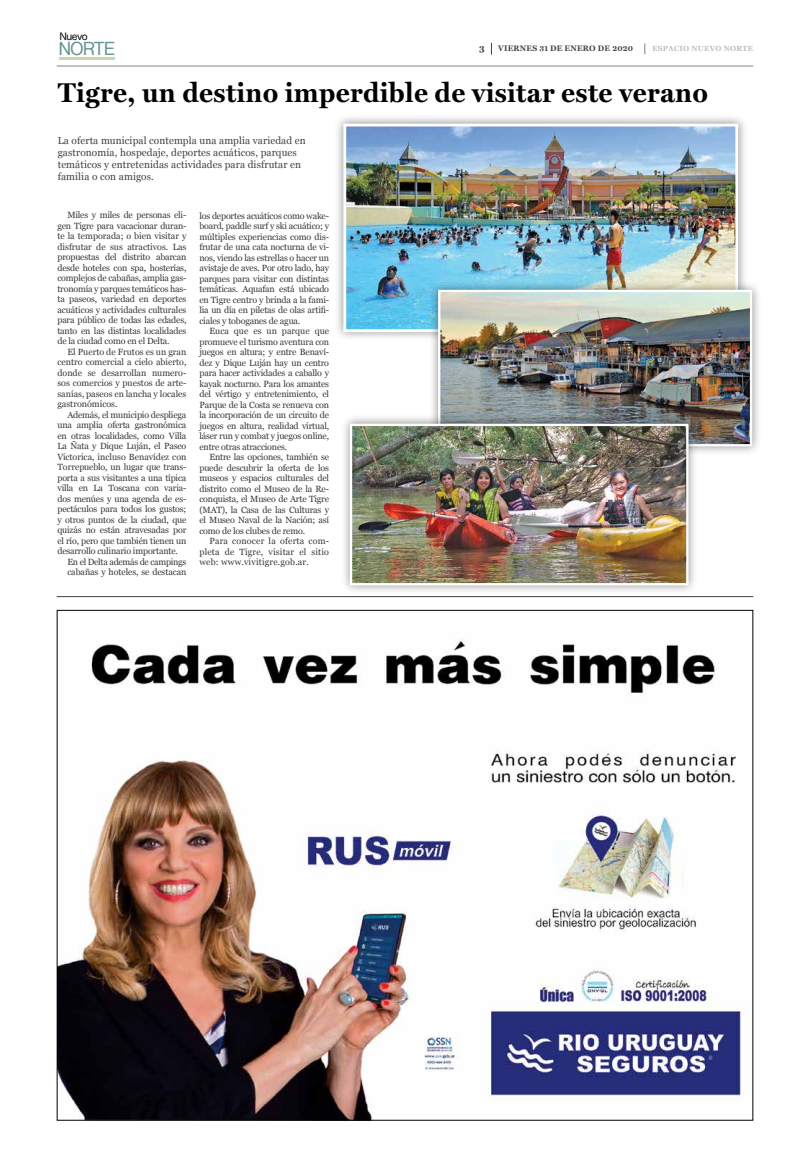
<style>
.page{position:relative;width:810px;height:1149px;background:#fff}
.page>*{position:absolute;margin:0;border:0;box-sizing:border-box;transform-origin:0 0}
.t1{font:700 27.3px "Miller Text";letter-spacing:.01em;color:#000}
.t2{font:700 17.5px "Shree Dev 0714";letter-spacing:-.025em;color:#649592}
.t3{font:10.2px/12px "Georgia";letter-spacing:.01em;color:#414042}
.t4{font:9.8px "Hira Maru Pro N W4";letter-spacing:-.05em;color:#000}
.t5{font:9px/10.5px "Georgia";letter-spacing:-.02em;color:#383839;text-align:justify}
.t6{font:9px "Georgia";color:#383839}
.t7{font:700 9px "Georgia";color:#414042}
.t8{font:700 8px "Miller Text";letter-spacing:.025em;color:#414042}
.t9{font:700 7.4px "Georgia";letter-spacing:.025em;color:#bcbec0}
</style>
<div class="page">
<hr style="left:57px;top:596px;width:695px;height:1px;background:#414042">
<svg style="left:491px;top:43px;width:1px;height:12px"></svg>
<hr style="left:57px;top:65px;width:695px;height:1px;background:#808285">
<hr style="left:60px;top:57px;width:55px;height:2px;background:#cad7ab">
<img style="left:59px;top:639px;width:683px;height:479px">
<div style="left:334px;top:114px;width:413px;height:227px;background:#000;opacity:.45"></div>
<img style="left:347px;top:128px;width:386px;height:200px">
<div style="left:343px;top:124px;width:394px;height:208px;border:3px solid #fff"></div>
<div style="left:428px;top:280px;width:333px;height:175px;background:#000;opacity:.45"></div>
<img style="left:441px;top:293px;width:307px;height:150px">
<div style="left:438px;top:290px;width:313px;height:156px;border:2px solid #fff"></div>
<div style="left:340px;top:414px;width:357px;height:180px;background:#000;opacity:.45"></div>
<img style="left:352px;top:426px;width:333px;height:156px">
<div style="left:349px;top:423px;width:339px;height:162px;border:2px solid #fff"></div>
<p class="t4" style="left:59px;top:28px;width:30px">Nuevo</p>
<h2 class="t2" style="left:59px;top:39px;width:57px">NORTE</h2>
<p class="t7" style="left:479px;top:41px;width:7px">3</p>
<p class="t8" style="left:498px;top:44px;width:136px">VIERNES 31 DE ENERO DE 2020</p>
<p class="t9" style="left:652px;top:43px;width:102px">ESPACIO NUEVO NORTE</p>
<h1 class="t1" style="left:58px;top:76px;width:651px">Tigre, un destino imperdible de visitar este verano</h1>
<p class="t3" style="left:58px;top:134px;width:249px">La oferta municipal contempla una amplia variedad en gastronomía, hospedaje, deportes acuáticos, parques temáticos y entretenidas actividades para disfrutar en familia o con amigos.</p>
<p class="t5" style="left:57px;top:210px;width:130px;text-indent:10px">Miles y miles de personas eli&shy;gen Tigre para vacacionar duran&shy;te la temporada; o bien visitar y disfrutar de sus atractivos. Las propuestas del distrito abarcan desde hoteles con spa, hosterías, complejos de cabañas, amplia gas&shy;tronomía y parques temáticos has&shy;ta paseos, variedad en deportes acuáticos y actividades culturales para público de todas las edades, tanto en las distintas localidades de la ciudad como en el Delta.</p>
<p class="t5" style="left:57px;top:346px;width:130px;text-indent:10px">El Puerto de Frutos es un gran centro comercial a cielo abierto, donde se desarrollan numero&shy;sos comercios y puestos de arte&shy;sanías, paseos en lancha y locales gastronómicos.</p>
<p class="t5" style="left:67px;top:409px;width:120px">Además, el municipio despliega</p>
<p class="t5" style="left:57px;top:419px;width:130px">una amplia oferta gastronómica</p>
<p class="t5" style="left:57px;top:430px;width:130px">en otras localidades, como Villa</p>
<p class="t5" style="left:57px;top:440px;width:130px">La Ñata y Dique Luján, el Paseo</p>
<p class="t6" style="left:57px;top:450px;width:130px">Victorica, incluso Benavídez con</p>
<p class="t5" style="left:57px;top:461px;width:130px">Torrepueblo, un lugar que trans-</p>
<p class="t5" style="left:57px;top:472px;width:130px">porta a sus visitantes a una típica</p>
<p class="t5" style="left:57px;top:482px;width:130px">villa en La Toscana con varia-</p>
<p class="t5" style="left:57px;top:493px;width:130px">dos menúes y una agenda de es-</p>
<p class="t5" style="left:57px;top:503px;width:130px">pectáculos para todos los gustos;</p>
<p class="t5" style="left:57px;top:514px;width:130px">y otros puntos de la ciudad, que</p>
<p class="t5" style="left:57px;top:524px;width:130px">quizás no están atravesadas por</p>
<p class="t5" style="left:57px;top:535px;width:130px">el río, pero que también tienen un</p>
<p class="t5" style="left:57px;top:545px;width:122px">desarrollo culinario importante.</p>
<p class="t5" style="left:67px;top:556px;width:120px">En el Delta además de campings</p>
<p class="t5" style="left:67px;top:566px;width:120px">cabañas y hoteles, se destacan</p>
<p class="t5" style="left:199px;top:210px;width:131px">los deportes acuáticos como wake&shy;board, paddle surf y ski acuático; y múltiples experiencias como dis&shy;frutar de una cata nocturna de vi&shy;nos, viendo las estrellas o hacer un avistaje de aves. Por otro lado, hay parques para visitar con distintas temáticas. Aquafan está ubicado en Tigre centro y brinda a la fami&shy;lia un día en piletas de olas artifi&shy;ciales y toboganes de agua.</p>
<p class="t5" style="left:199px;top:325px;width:131px;text-indent:10px">Euca que es un parque que promueve el turismo aventura con juegos en altura; y entre Benaví&shy;dez y Dique Luján hay un centro para hacer actividades a caballo y kayak nocturno. Para los amantes del vértigo y entretenimiento, el Parque de la Costa se renueva con la incorporación de un circuito de juegos en altura, realidad virtual, láser run y combat y juegos online, entre otras atracciones.</p>
<p class="t5" style="left:199px;top:451px;width:131px;text-indent:10px">Entre las opciones, también se puede descubrir la oferta de los museos y espacios culturales del distrito como el Museo de la Re&shy;conquista, el Museo de Arte Tigre (MAT), la Casa de las Culturas y el Museo Naval de la Nación; así como de los clubes de remo.</p>
<p class="t5" style="left:199px;top:535px;width:131px;text-indent:10px">Para conocer la oferta com&shy;pleta de Tigre, visitar el sitio web: www.vivitigre.gob.ar.</p>
</div>
